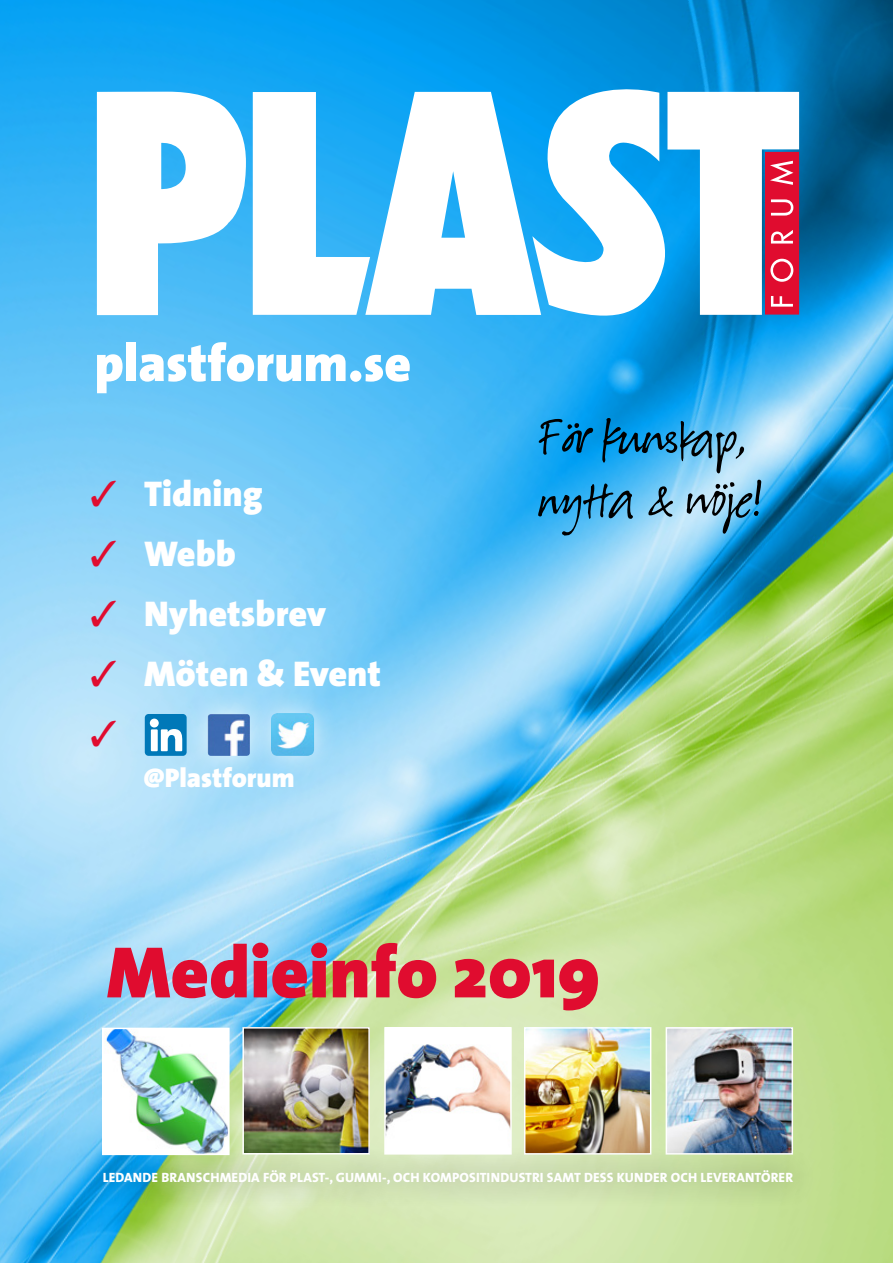
<style>
.page{position:relative;width:893px;height:1263px;background:#fff}
.page>*{position:absolute;margin:0;border:0;box-sizing:border-box;transform-origin:0 0}
.t1{font:900 73.5px "The Sans";color:#e00c2f}
.t2{font:63px/61.7px "Suomi Hand Script";color:#000}
.t3{font:900 52.5px "The Sans";color:#fff}
.t4{font:900 36px "The Sans";color:#fff}
.t5{font:900 27px "The Sans";color:#fff}
.t6{font:13.5px "The Sans Extra Bold Caps";letter-spacing:.01em;color:#fff}
.s1{font-size:51.45px}
.s2{color:#e00c2f}
</style>
<div class="page">
<img style="left:0;top:0;width:893px;height:1263px">
<img style="left:527px;top:1030px;width:121px;height:114px">
<div style="left:524px;top:1027px;width:127px;height:127px;border:2px solid #fff"></div>
<svg style="left:97px;top:92px;width:149px;height:223px"></svg>
<svg style="left:253px;top:82px;width:546px;height:239px"></svg>
<img style="left:669px;top:1030px;width:121px;height:114px">
<div style="left:666px;top:1027px;width:127px;height:127px;border:2px solid #fff"></div>
<div style="left:77px;top:1144px;width:742px;height:66px;background:#000;opacity:.5"></div>
<div style="left:183px;top:690px;width:91px;height:90px;background:#fff;opacity:.75"></div>
<img style="left:208px;top:714px;width:39px;height:42px">
<div style="left:247px;top:689px;width:91px;height:91px;background:#fff;opacity:.75"></div>
<img style="left:271px;top:713px;width:43px;height:43px">
<img style="left:105px;top:1031px;width:122px;height:121px">
<div style="left:102px;top:1028px;width:128px;height:127px;border:2px solid #fff"></div>
<img style="left:387px;top:1030px;width:122px;height:121px">
<div style="left:384px;top:1027px;width:128px;height:127px;border:2px solid #fff"></div>
<img style="left:245px;top:1030px;width:122px;height:121px">
<div style="left:242px;top:1027px;width:128px;height:127px;border:2px solid #fff"></div>
<div style="left:145px;top:714px;width:42px;height:42px;background:#0078b8;border-radius:4px"></div>
<div style="left:151px;top:729px;width:7px;height:22px;background:#fff"></div>
<div style="left:150px;top:719px;width:9px;height:8px;background:#fff;border-radius:50%"></div>
<svg style="left:161px;top:729px;width:21px;height:22px"></svg>
<svg style="left:92px;top:721px;width:24px;height:26px"></svg>
<h3 class="t3" style="left:95px;top:319px;width:318px">plastforum<span class="s1">.se</span></h3>
<h3 class="t4" style="left:90px;top:464px;width:174px"><span class="s2">✓</span> Tidning</h3>
<h3 class="t4" style="left:90px;top:524px;width:147px"><span class="s2">✓</span> Webb</h3>
<h3 class="t4" style="left:90px;top:584px;width:238px"><span class="s2">✓</span> Nyhetsbrev</h3>
<h3 class="t4" style="left:90px;top:644px;width:293px"><span class="s2">✓</span> Möten &amp; Event</h3>
<h3 class="t5" style="left:144px;top:755px;width:152px">@Plastforum</h3>
<h2 class="t2" style="left:538px;top:410px;width:226px">För kunskap, nytta &amp; nöje!</h2>
<h1 class="t1" style="left:107px;top:910px;width:495px">Medieinfo 2019</h1>
<p class="t6" style="left:103px;top:1166px;width:692px">LEDANDE BRANSCHMEDIA FÖR PLAST-, GUMMI-, OCH KOMPOSITINDUSTRI SAMT DESS KUNDER OCH LEVERANTÖRER</p>
</div>
